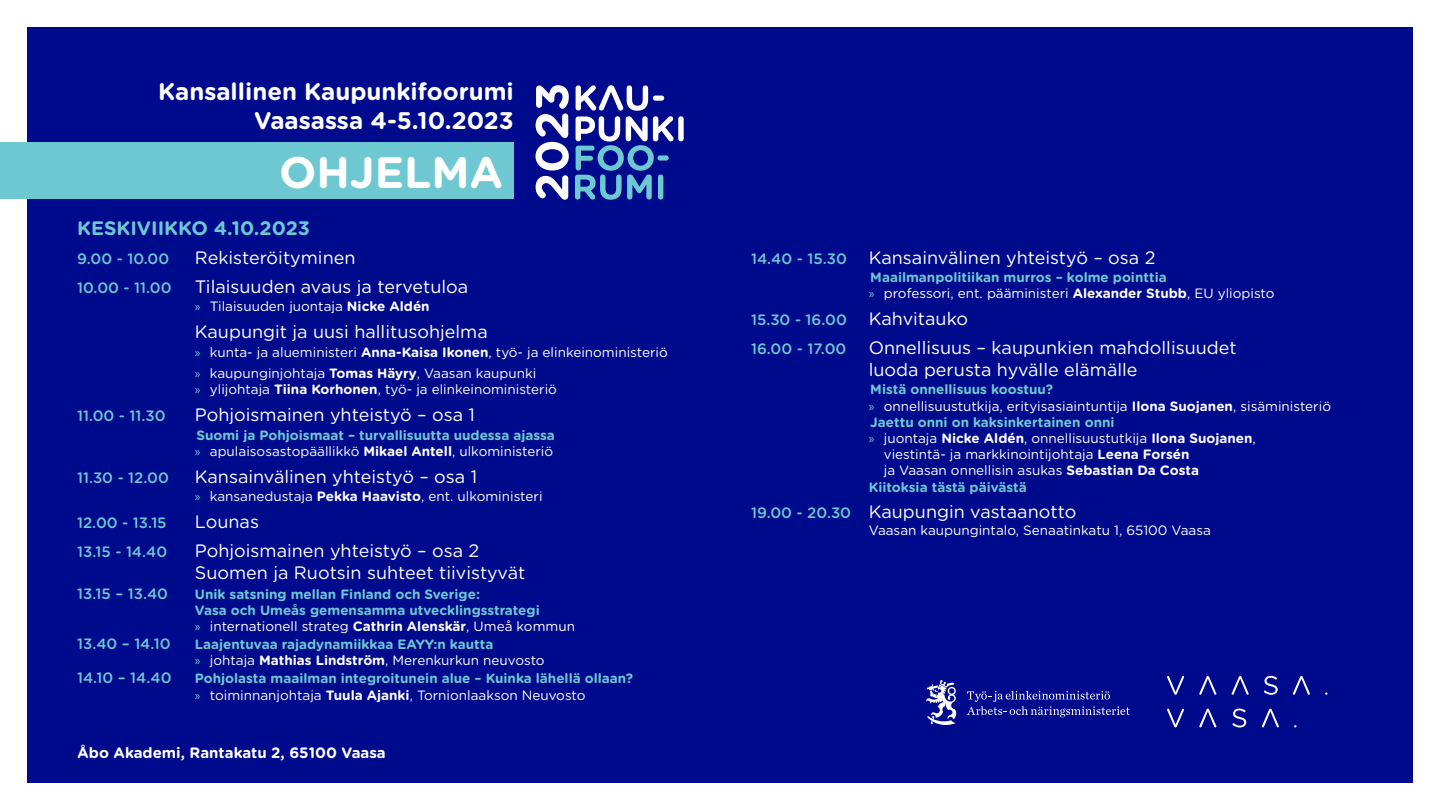
<style>
.page{position:relative;width:1440px;height:810px;background:#fff}
.page>*{position:absolute;margin:0;border:0;box-sizing:border-box;transform-origin:0 0}
.t1{font:700 44.03px "Gotham Rounded";color:#fff}
.t2{font:700 24px "Gotham Rounded";color:#fff}
.ots{font:700 19.5px "Gotham Rounded";color:#6ec8d2}
.leipa{font:18px/21.6px "Gotham Rounded";color:#fff}
.leipa-2{font:500 15px "Gotham Rounded";color:#6ec8d2}
.otsikko{font:500 15px "Gotham Rounded";color:#6ec8d2}
.t3{font:700 15px "Gotham Rounded";color:#fff}
.leipa-3{font:13.5px/16.2px "Gotham Rounded";color:#fff}
.otsikko-2{font:700 13.5px/16.2px "Gotham Rounded";color:#6ec8d2}
.s1{font-family:"Myriad Pro";color:#6ec8d2}
.s2{font-weight:700}
.s3{font-weight:500;font-size:15px;color:#6ec8d2}
.s4{font-weight:400;font-size:18px;color:#fff}
</style>
<div class="page">
<div style="left:27px;top:27px;width:1386px;height:756px;background:#000a8c"></div>
<svg style="left:535px;top:85px;width:34px;height:115px"></svg>
<div style="left:678px;top:116px;width:6px;height:25px;background:#fff;border-radius:3px"></div>
<svg style="left:575px;top:85px;width:99px;height:115px"></svg>
<div style="left:658px;top:174px;width:5px;height:26px;background:#6ec8d2;border-radius:3px"></div>
<div style="left:0;top:142px;width:514px;height:57px;background:#6ec8d2"></div>
<svg style="left:1167px;top:676px;width:161px;height:19px"></svg>
<svg style="left:1167px;top:709px;width:129px;height:18px"></svg>
<svg style="left:926px;top:680px;width:30px;height:45px"></svg>
<svg style="left:967px;top:691px;width:163px;height:26px"></svg>
<p class="t2" style="left:158px;top:74px;width:357px">Kansallinen Kaupunkifoorumi</p>
<p class="t2" style="left:254px;top:103px;width:261px">Vaasassa 4-5.10.2023</p>
<p class="t1" style="left:279px;top:140px;width:226px">OHJELMA</p>
<p class="ots" style="left:77px;top:213px;width:234px">KESKIVIIKKO 4.10.2023</p>
<p class="leipa-2" style="left:77px;top:248px;width:94px">9.00 - 10.00</p>
<p class="leipa" style="left:195px;top:246px;width:162px">Rekisteröityminen</p>
<p class="leipa-2" style="left:77px;top:277px;width:96px">10.00 - 11.00</p>
<p class="leipa" style="left:195px;top:275px;width:275px">Tilaisuuden avaus ja tervetuloa</p>
<p class="leipa-3" style="left:195px;top:298px;width:236px"><span class="s1">»</span> Tilaisuuden juontaja <span class="s2">Nicke Aldén</span></p>
<p class="leipa" style="left:195px;top:320px;width:294px">Kaupungit ja uusi hallitusohjelma</p>
<p class="leipa-3" style="left:195px;top:343px;width:474px"><span class="s1">»</span> kunta- ja alueministeri <span class="s2">Anna-Kaisa Ikonen</span>, työ- ja elinkeinoministeriö</p>
<p class="leipa-3" style="left:195px;top:365px;width:343px"><span class="s1">»</span> kaupunginjohtaja <span class="s2">Tomas Häyry</span>, Vaasan kaupunki</p>
<p class="leipa-3" style="left:195px;top:381px;width:364px"><span class="s1">»</span> ylijohtaja <span class="s2">Tiina Korhonen</span>, työ- ja elinkeinoministeriö</p>
<p class="leipa-2" style="left:77px;top:405px;width:90px">11.00 - 11.30</p>
<p class="leipa" style="left:195px;top:403px;width:282px">Pohjoismainen yhteistyö – osa 1</p>
<p class="otsikko-2" style="left:196px;top:426px;width:360px">Suomi ja Pohjoismaat – turvallisuutta uudessa ajassa</p>
<p class="leipa-3" style="left:195px;top:442px;width:360px"><span class="s1">»</span> apulaisosastopäällikkö <span class="s2">Mikael Antell</span>, ulkoministeriö</p>
<p class="leipa-2" style="left:77px;top:467px;width:93px">11.30 - 12.00</p>
<p class="leipa" style="left:195px;top:465px;width:284px">Kansainvälinen yhteistyö – osa 1</p>
<p class="leipa-3" style="left:195px;top:488px;width:349px"><span class="s1">»</span> kansanedustaja <span class="s2">Pekka Haavisto</span>, ent. ulkoministeri</p>
<p class="leipa-2" style="left:77px;top:512px;width:91px">12.00 - 13.15</p>
<p class="leipa" style="left:195px;top:510px;width:66px">Lounas</p>
<p class="leipa-2" style="left:77px;top:541px;width:92px">13.15 - 14.40</p>
<p class="leipa" style="left:195px;top:539px;width:332px">Pohjoismainen yhteistyö – osa 2<br>Suomen ja Ruotsin suhteet tiivistyvät</p>
<p class="otsikko" style="left:77px;top:583px;width:93px">13.15 – 13.40</p>
<p class="otsikko-2" style="left:195px;top:585px;width:346px">Unik satsning mellan Finland och Sverige:<br>Vasa och Umeås gemensamma utvecklingsstrategi</p>
<p class="leipa-3" style="left:195px;top:618px;width:382px"><span class="s1">»</span> internationell strateg <span class="s2">Cathrin Alenskär</span>, Umeå kommun</p>
<p class="otsikko" style="left:77px;top:633px;width:95px">13.40 – 14.10</p>
<p class="otsikko-2" style="left:195px;top:636px;width:300px">Laajentuvaa rajadynamiikkaa EAYY:n kautta</p>
<p class="leipa-3" style="left:195px;top:652px;width:351px"><span class="s1">»</span> johtaja <span class="s2">Mathias Lindström</span>, Merenkurkun neuvosto</p>
<p class="otsikko" style="left:77px;top:667px;width:96px">14.10 – 14.40</p>
<p class="otsikko-2" style="left:195px;top:670px;width:440px">Pohjolasta maailman integroitunein alue – Kuinka lähellä ollaan?</p>
<p class="leipa-3" style="left:195px;top:686px;width:392px"><span class="s1">»</span> toiminnanjohtaja <span class="s2">Tuula Ajanki</span>, Tornionlaakson Neuvosto</p>
<p class="t3" style="left:77px;top:741px;width:310px">Åbo Akademi, Rantakatu 2, 65100 Vaasa</p>
<p class="leipa" style="left:751px;top:246px;width:406px"><span class="s3">14.40 - 15.30</span> Kansainvälinen yhteistyö – osa 2</p>
<p class="otsikko-2" style="left:870px;top:269px;width:298px">Maailmanpolitiikan murros – kolme pointtia</p>
<p class="leipa-3" style="left:869px;top:285px;width:407px"><span class="s1">»</span> professori, ent. pääministeri <span class="s2">Alexander Stubb</span>, EU yliopisto</p>
<p class="leipa-2" style="left:751px;top:309px;width:219px">15.30 - 16.00 <span class="s4">Kahvitauko</span></p>
<p class="leipa" style="left:869px;top:336px;width:369px;text-indent:-118px"><span class="s3">16.00 - 17.00</span> Onnellisuus – kaupunkien mahdollisuudet luoda perusta hyvälle elämälle</p>
<p class="otsikko-2" style="left:870px;top:381px;width:184px">Mistä onnellisuus koostuu?</p>
<p class="leipa-3" style="left:869px;top:397px;width:464px"><span class="s1">»</span> onnellisuustutkija, erityisasiaintuntija <span class="s2">Ilona Suojanen</span>, sisäministeriö</p>
<p class="otsikko-2" style="left:870px;top:413px;width:246px">Jaettu onni on kaksinkertainen onni</p>
<p class="leipa-3" style="left:884px;top:430px;width:374px;text-indent:-15px"><span class="s1">»</span> juontaja <span class="s2">Nicke Aldén</span>, onnellisuustutkija <span class="s2">Ilona Suojanen</span>, viestintä- ja markkinointijohtaja <span class="s2">Leena Forsén<br></span>ja Vaasan onnellisin asukas <span class="s2">Sebastian Da Costa</span></p>
<p class="otsikko-2" style="left:869px;top:478px;width:160px">Kiitoksia tästä päivästä</p>
<p class="leipa" style="left:751px;top:501px;width:327px"><span class="s3">19.00 - 20.30</span> Kaupungin vastaanotto</p>
<p class="leipa-3" style="left:869px;top:521px;width:344px">Vaasan kaupungintalo, Senaatinkatu 1, 65100 Vaasa</p>
</div>
